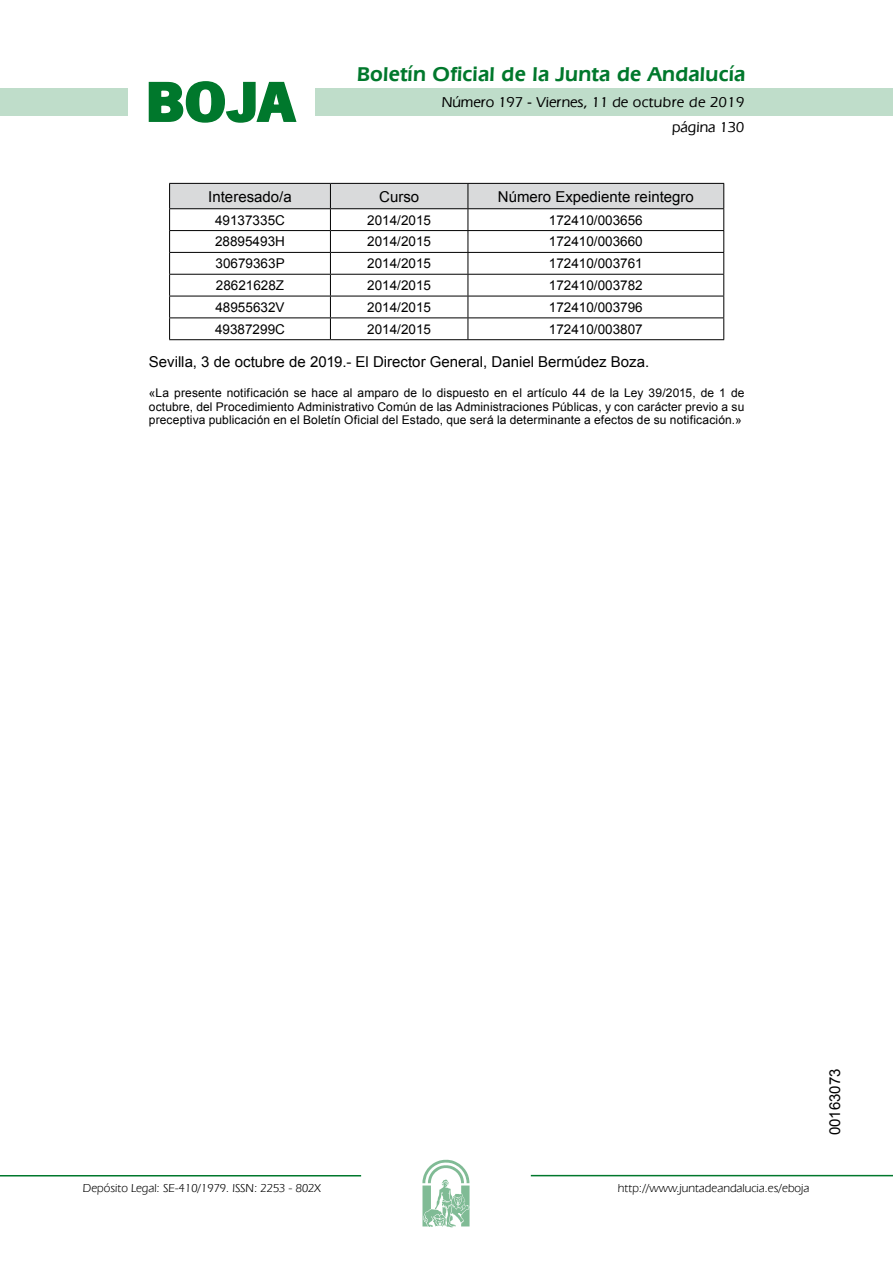
<style>
.page{position:relative;width:893px;height:1263px;background:#fff}
.page>*{position:absolute;margin:0;border:0;box-sizing:border-box;transform-origin:0 0}
.t1{font:700 57.75px "News Got T";color:#00782c;scale:1.14 1}
.t2{font:600 21px "Eras IT Cby BT";letter-spacing:.01em;color:#00782c}
.t3{font:15px "Arial";color:#000}
.t4{font:500 15px/24.5px "Eras IT Cby BT";color:#000;text-align:right}
.t5{font:13.5px "Arial";color:#000}
.t6{font:12px/13.5px "Arial";letter-spacing:.01em;color:#000;text-align:justify}
.t7{font:12px "Eras IT Cby BT";color:#000}
</style>
<div class="page">
<div style="left:315px;top:88px;width:577px;height:28px;background:#bfddca"></div>
<div style="left:0;top:88px;width:128px;height:28px;background:#bfddca"></div>
<hr style="left:0;top:1175px;width:361px;height:2px;background:#00782c">
<svg style="left:422px;top:1159px;width:47px;height:68px"></svg>
<hr style="left:531px;top:1175px;width:361px;height:1px;background:#00782c">
<svg style="left:148px;top:81px;width:149px;height:42px"></svg>
<svg style="left:169px;top:183px;width:555px;height:156px"></svg>
<hr style="left:169px;top:339px;width:161px;height:1px;background:#000">
<hr style="left:330px;top:339px;width:138px;height:1px;background:#000">
<hr style="left:468px;top:339px;width:256px;height:1px;background:#000">
<h1 class="t1" style="left:145px;top:68px;width:133px">BOJA</h1>
<h2 class="t2" style="left:357px;top:62px;width:390px">Boletín Oficial de la Junta de Andalucía</h2>
<p class="t4" style="left:442px;top:90px;width:304px">Número 197 - Viernes, 11 de octubre de 2019 página 130</p>
<p class="t3" style="left:208px;top:186px;width:85px">Interesado/a</p>
<p class="t3" style="left:379px;top:186px;width:42px">Curso</p>
<p class="t3" style="left:498px;top:186px;width:197px">Número Expediente reintegro</p>
<p class="t5" style="left:215px;top:211px;width:71px">49137335C</p>
<p class="t5" style="left:367px;top:211px;width:65px">2014/2015</p>
<p class="t5" style="left:549px;top:211px;width:95px">172410/003656</p>
<p class="t5" style="left:215px;top:233px;width:71px">28895493H</p>
<p class="t5" style="left:367px;top:233px;width:65px">2014/2015</p>
<p class="t5" style="left:549px;top:233px;width:95px">172410/003660</p>
<p class="t5" style="left:215px;top:255px;width:71px">30679363P</p>
<p class="t5" style="left:367px;top:255px;width:65px">2014/2015</p>
<p class="t5" style="left:549px;top:255px;width:95px">172410/003761</p>
<p class="t5" style="left:216px;top:276px;width:70px">28621628Z</p>
<p class="t5" style="left:367px;top:276px;width:65px">2014/2015</p>
<p class="t5" style="left:549px;top:276px;width:95px">172410/003782</p>
<p class="t5" style="left:215px;top:298px;width:71px">48955632V</p>
<p class="t5" style="left:367px;top:298px;width:65px">2014/2015</p>
<p class="t5" style="left:549px;top:298px;width:95px">172410/003796</p>
<p class="t5" style="left:215px;top:320px;width:71px">49387299C</p>
<p class="t5" style="left:367px;top:320px;width:65px">2014/2015</p>
<p class="t5" style="left:549px;top:320px;width:95px">172410/003807</p>
<p class="t3" style="left:149px;top:351px;width:502px">Sevilla, 3 de octubre de 2019.- El Director General, Daniel Bermúdez Boza.</p>
<p class="t6" style="left:149px;top:386px;width:597px">«La presente notificación se hace al amparo de lo dispuesto en el artículo 44 de la Ley 39/2015, de 1 de octubre, del Procedimiento Administrativo Común de las Administraciones Públicas, y con carácter previo a su preceptiva publicación en el Boletín Oficial del Estado, que será la determinante a efectos de su notificación.»</p>
<p class="t7" style="left:83px;top:1181px;width:239px">Depósito Legal: SE-410/1979. ISSN: 2253 - 802X</p>
<p class="t7" style="left:618px;top:1181px;width:193px">http://www.juntadeandalucia.es/eboja</p>
<p class="t3" style="left:825px;top:1135px;width:68px;rotate:-90deg">00163073</p>
</div>
